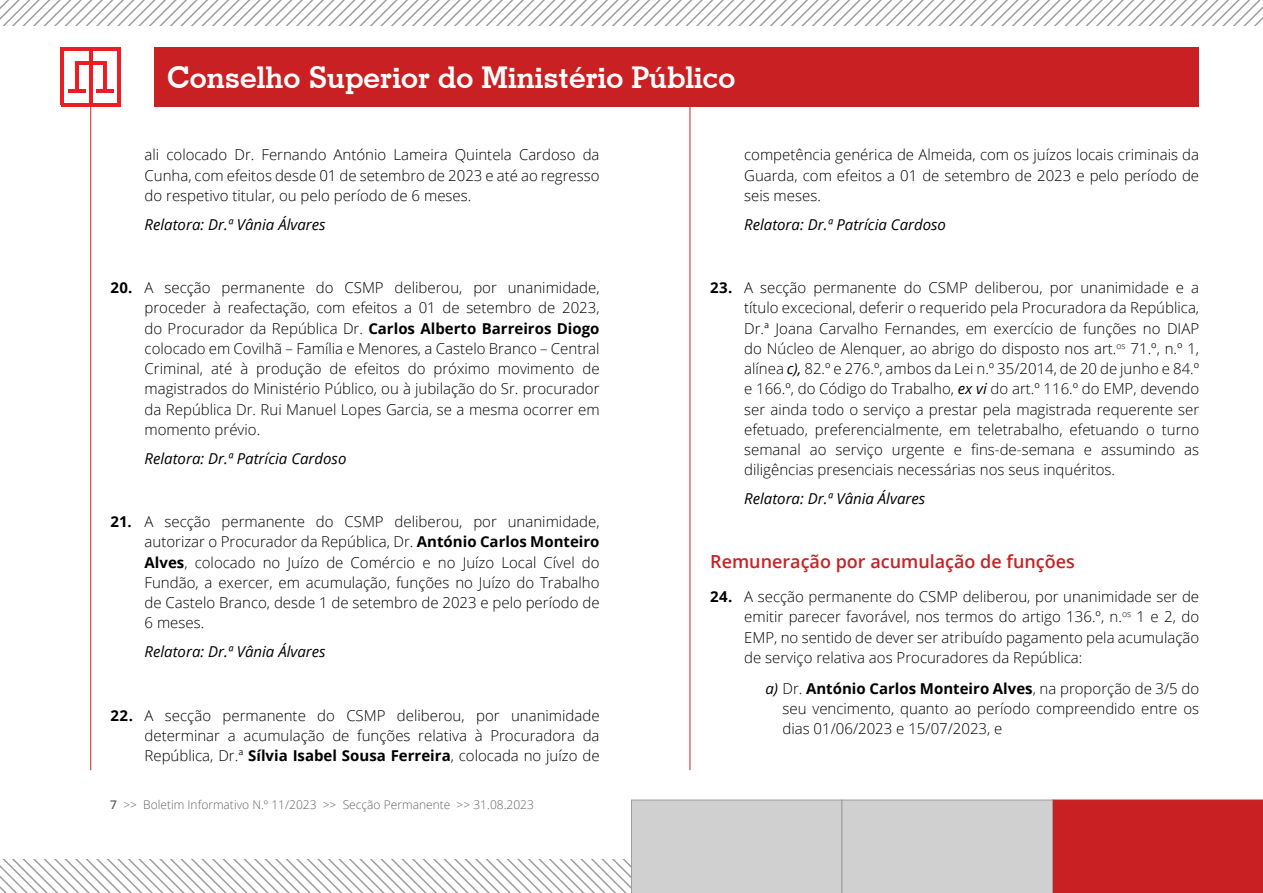
<style>
.page{position:relative;width:1263px;height:893px;background:#fff}
.page>*{position:absolute;margin:0;border:0;box-sizing:border-box;transform-origin:0 0}
.t1{font:700 30px "Geometric Slab 703 BT";color:#fff}
.t2{font:600 18px "Open Sans";color:#c92123}
.t3{font:300 15px/20.2px "Open Sans";color:#000;text-align:justify}
.t4{font:italic 15px "Open Sans";color:#000}
.t5{font:300 12px "Open Sans";color:#646464}
.s1{font-weight:700}
.s2{font-weight:600}
.s3{font-weight:400;font-style:italic}
</style>
<div class="page">
<svg style="left:0;top:800px;width:1263px;height:93px"></svg>
<div style="left:154px;top:47px;width:1045px;height:60px;background:#c92123"></div>
<hr style="left:90px;top:104px;width:1px;height:666px;background:#c92123">
<hr style="left:75px;top:61px;width:3px;height:31px;background:#ed1d24">
<hr style="left:61px;top:47px;width:3px;height:58px;background:#ed1d24">
<hr style="left:117px;top:49px;width:3px;height:56px;background:#ed1d24">
<hr style="left:61px;top:103px;width:59px;height:4px;background:#ed1d24">
<hr style="left:61px;top:47px;width:59px;height:4px;background:#ed1d24">
<hr style="left:89px;top:48px;width:3px;height:56px;background:#ed1d24">
<hr style="left:68px;top:89px;width:17px;height:4px;background:#ed1d24">
<hr style="left:103px;top:61px;width:3px;height:31px;background:#ed1d24">
<hr style="left:75px;top:61px;width:31px;height:4px;background:#ed1d24">
<hr style="left:96px;top:89px;width:18px;height:4px;background:#ed1d24">
<hr style="left:690px;top:104px;width:1px;height:666px;background:#c92123">
<svg style="left:0;top:0;width:1263px;height:26px"></svg>
<h1 class="t1" style="left:167px;top:60px;width:570px">Conselho Superior do Ministério Público</h1>
<p class="t3" style="left:145px;top:144px;width:456px">ali colocado Dr. Fernando António Lameira Quintela Cardoso da Cunha, com efeitos desde 01 de setembro de 2023 e até ao regresso do respetivo titular, ou pelo período de 6 meses.</p>
<p class="t4" style="left:145px;top:214px;width:183px">Relatora: Dr.ª Vânia Álvares</p>
<p class="t3" style="left:744px;top:144px;width:456px">competência genérica de Almeida, com os juízos locais criminais da Guarda, com efeitos a 01 de setembro de 2023 e pelo período de seis meses.</p>
<p class="t4" style="left:744px;top:214px;width:203px">Relatora: Dr.ª Patrícia Cardoso</p>
<p class="t3" style="left:145px;top:277px;width:456px;text-indent:-34px"><span class="s1">20.</span> A secção permanente do CSMP deliberou, por unanimidade, proceder à reafectação, com efeitos a 01 de setembro de 2023, do Procurador da República Dr. <span class="s1">Carlos Alberto Barreiros Diogo </span>colocado em Covilhã – Família e Menores, a Castelo Branco – Central Criminal, até à produção de efeitos do próximo movimento de magistrados do Ministério Público, ou à jubilação do Sr. procurador da República Dr. Rui Manuel Lopes Garcia, se a mesma ocorrer em momento prévio.</p>
<p class="t4" style="left:145px;top:448px;width:203px">Relatora: Dr.ª Patrícia Cardoso</p>
<p class="t3" style="left:145px;top:511px;width:457px;text-indent:-34px"><span class="s1">21.</span> A secção permanente do CSMP deliberou, por unanimidade, autorizar o Procurador da República, Dr. <span class="s1">António Carlos Monteiro Alves</span>, colocado no Juízo de Comércio e no Juízo Local Cível do Fundão, a exercer, em acumulação, funções no Juízo do Trabalho de Castelo Branco, desde 1 de setembro de 2023 e pelo período de 6 meses.</p>
<p class="t4" style="left:145px;top:641px;width:183px">Relatora: Dr.ª Vânia Álvares</p>
<p class="t3" style="left:145px;top:705px;width:456px;text-indent:-34px"><span class="s1">22.</span> A secção permanente do CSMP deliberou, por unanimidade determinar a acumulação de funções relativa à Procuradora da República, Dr.ª <span class="s1">Sílvia Isabel Sousa Ferreira</span>, colocada no juízo de</p>
<p class="t5" style="left:110px;top:796px;width:425px"><span class="s2">7</span> &gt;&gt; Boletim Informativo N.º 11/2023 &gt;&gt; Secção Permanente &gt;&gt; 31.08.2023</p>
<p class="t3" style="left:744px;top:277px;width:457px;text-indent:-34px"><span class="s1">23.</span> A secção permanente do CSMP deliberou, por unanimidade e a título excecional, deferir o requerido pela Procuradora da República, Dr.ª Joana Carvalho Fernandes, em exercício de funções no DIAP do Núcleo de Alenquer, ao abrigo do disposto nos art.<sup>os</sup> 71.º, n.º 1, alínea <span class="s3">c),</span> 82.º e 276.º, ambos da Lei n.º 35/2014, de 20 de junho e 84.º e 166.º, do Código do Trabalho, <span class="s3">ex vi</span> do art.º 116.º do EMP, devendo ser ainda todo o serviço a prestar pela magistrada requerente ser efetuado, preferencialmente, em teletrabalho, efetuando o turno semanal ao serviço urgente e fins-de-semana e assumindo as diligências presenciais necessárias nos seus inquéritos.</p>
<p class="t4" style="left:744px;top:488px;width:183px">Relatora: Dr.ª Vânia Álvares</p>
<p class="t2" style="left:710px;top:549px;width:366px">Remuneração por acumulação de funções</p>
<p class="t3" style="left:744px;top:586px;width:456px;text-indent:-34px"><span class="s1">24.</span> A secção permanente do CSMP deliberou, por unanimidade ser de emitir parecer favorável, nos termos do artigo 136.º, n.<sup>os</sup> 1 e 2, do EMP, no sentido de dever ser atribuído pagamento pela acumulação de serviço relativa aos Procuradores da República:</p>
<p class="t3" style="left:782px;top:678px;width:418px;text-indent:-17px"><span class="s3">a)</span> Dr. <span class="s1">António Carlos Monteiro Alves</span>, na proporção de 3/5 do seu vencimento, quanto ao período compreendido entre os dias 01/06/2023 e 15/07/2023, e</p>
</div>
